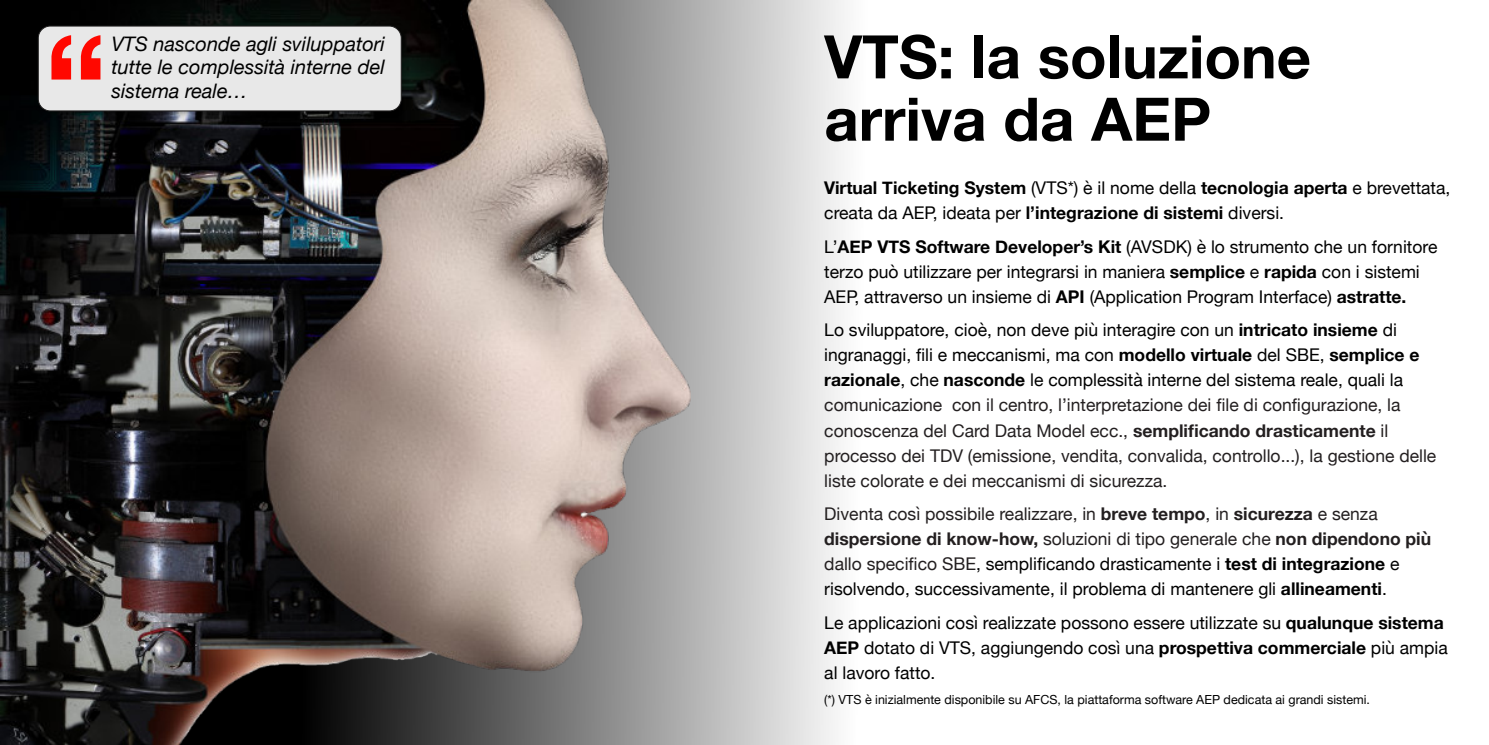
<style>
.page{position:relative;width:1489px;height:745px;background:#fff}
.page>*{position:absolute;margin:0;border:0;box-sizing:border-box;transform-origin:0 0}
.t1{font:700 138px "Helvetica Neue";color:#ff0800}
.t2{font:700 60px "Helvetica Neue";color:#000}
.t3{font:italic 20px/23.8px "Helvetica Neue";color:#000;text-align:justify}
.t4{font:17.5px/25px "Helvetica Neue";color:#231f20}
.t5{font:17.5px/25px "Helvetica Neue";color:#000}
.t6{font:700 17.5px/25px "Helvetica Neue";color:#000}
.t7{font:12.5px "Helvetica Neue";color:#000}
.s1{font-weight:400}
.s2{font-weight:700}
.s3{color:#000}
.s4{font-weight:700;color:#000}
</style>
<div class="page">
<img style="left:0;top:0;width:690px;height:744px">
<img style="left:34px;top:22px;width:374px;height:96px">
<div style="left:38px;top:26px;width:363px;height:85px;background:#e8e8e8;border:1px solid #222121;border-radius:12px"></div>
<h1 class="t1" style="left:44px;top:-1px;width:65px">“</h1>
<p class="t3" style="left:111px;top:31px;width:275px">VTS nasconde agli sviluppatori tutte le complessità interne del sistema reale…</p>
<h2 class="t2" style="left:824px;top:20px;width:488px">VTS: la soluzione</h2>
<h2 class="t2" style="left:824px;top:82px;width:388px">arriva da AEP</h2>
<p class="t6" style="left:824px;top:174px;width:627px">Virtual Ticketing System <span class="s1">(VTS*) è il nome della</span> tecnologia aperta <span class="s1">e brevettata, creata da AEP, ideata per</span> l’integrazione di sistemi <span class="s1">diversi.</span></p>
<p class="t5" style="left:824px;top:233px;width:614px">L’<span class="s2">AEP VTS Software Developer’s Kit</span> (AVSDK) è lo strumento che un fornitore terzo può utilizzare per integrarsi in maniera <span class="s2">semplice</span> e <span class="s2">rapida</span> con i sistemi<br>AEP, attraverso un insieme di <span class="s2">API</span> (Application Program Interface) <span class="s2">astratte.</span></p>
<p class="t4" style="left:824px;top:317px;width:613px"><span class="s3">Lo sviluppatore, cioè, non deve più interagire con un</span> <span class="s4">intricato insieme</span> <span class="s3">di ingranaggi, fili e meccanismi, ma con</span> <span class="s4">modello virtuale</span> <span class="s3">del SBE,</span> <span class="s4">semplice e razionale</span><span class="s3">, che</span> <span class="s4">nasconde</span> <span class="s3">le complessità interne del sistema reale, quali la </span>comunicazione con il centro, l’interpretazione dei file di configurazione, la conoscenza del Card Data Model ecc., <span class="s2">semplificando drasticamente</span> il processo dei TDV (emissione, vendita, convalida, controllo...), la gestione delle liste colorate e dei meccanismi di sicurezza.</p>
<p class="t4" style="left:824px;top:501px;width:608px">Diventa così possibile realizzare, in <span class="s2">breve tempo</span>, in <span class="s2">sicurezza</span> e senza <span class="s2">dispersione di know-how,</span> soluzioni di tipo generale che <span class="s2">non dipendono più </span>dallo specifico SBE<span class="s3">, semplificando drasticamente i</span> <span class="s4">test di integrazione</span> <span class="s3">e risolvendo, successivamente, il problema di mantenere gli</span> <span class="s4">allineamenti</span><span class="s3">.</span></p>
<p class="t5" style="left:824px;top:610px;width:625px">Le applicazioni così realizzate possono essere utilizzate su <span class="s2">qualunque sistema<br>AEP</span> dotato di VTS, aggiungendo così una <span class="s2">prospettiva commerciale</span> più ampia al lavoro fatto.</p>
<p class="t7" style="left:824px;top:692px;width:547px">(*) VTS è inizialmente disponibile su AFCS, la piattaforma software AEP dedicata ai grandi sistemi.</p>
</div>
